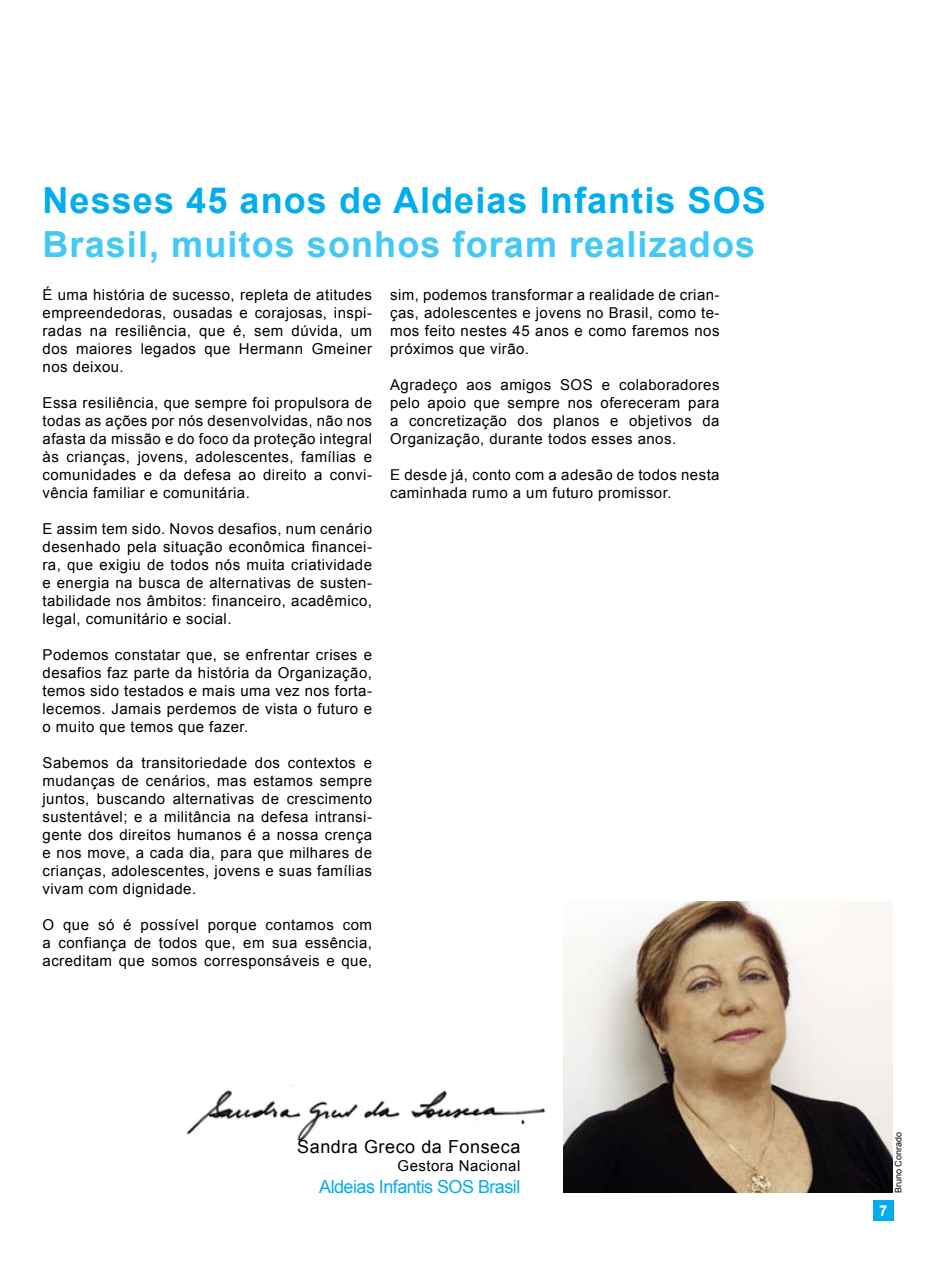
<style>
.page{position:relative;width:936px;height:1263px;background:#fff}
.page>*{position:absolute;margin:0;border:0;box-sizing:border-box;transform-origin:0 0}
.t1{font:700 36px "Arial";letter-spacing:.03em;color:#44c8f5}
.t2{font:700 36px "Arial";letter-spacing:.03em;color:#00aeef}
.t3{font:18px "Arial";letter-spacing:-.03em;color:#00aeef}
.t4{font:18px "Arial";letter-spacing:.03em;color:#000}
.t5{font:15px/18px "Arial";letter-spacing:.03em;color:#000;text-align:justify}
.t6{font:700 15px "Arial";color:#fff}
.t7{font:9px "Arial";color:#000}
</style>
<div class="page">
<div style="left:873px;top:1200px;width:20px;height:20px;background:#00aeef"></div>
<img style="left:186px;top:1084px;width:359px;height:58px">
<img style="left:564px;top:901px;width:328px;height:291px">
<h1 class="t2" style="left:43px;top:177px;width:724px">Nesses 45 anos de Aldeias Infantis SOS</h1>
<h1 class="t1" style="left:43px;top:220px;width:714px">Brasil, muitos sonhos foram realizados</h1>
<p class="t5" style="left:43px;top:286px;width:331px">É uma história de sucesso, repleta de atitudes empreendedoras, ousadas e corajosas, inspi&shy;radas na resiliência, que é, sem dúvida, um dos maiores legados que Hermann Gmeiner nos deixou.</p>
<p class="t5" style="left:43px;top:394px;width:331px">Essa resiliência, que sempre foi propulsora de todas as ações por nós desenvolvidas, não nos afasta da missão e do foco da proteção integral às crianças, jovens, adolescentes, famílias e comunidades e da defesa ao direito a convi&shy;vência familiar e comunitária.</p>
<p class="t5" style="left:43px;top:520px;width:331px">E assim tem sido. Novos desafios, num cenário desenhado pela situação econômica financei&shy;ra, que exigiu de todos nós muita criatividade e energia na busca de alternativas de susten&shy;tabilidade nos âmbitos: financeiro, acadêmico, legal, comunitário e social.</p>
<p class="t5" style="left:43px;top:646px;width:331px">Podemos constatar que, se enfrentar crises e desafios faz parte da história da Organização, temos sido testados e mais uma vez nos forta&shy;lecemos. Jamais perdemos de vista o futuro e o muito que temos que fazer.</p>
<p class="t5" style="left:43px;top:754px;width:331px">Sabemos da transitoriedade dos contextos e mudanças de cenários, mas estamos sempre juntos, buscando alternativas de crescimento sustentável; e a militância na defesa intransi&shy;gente dos direitos humanos é a nossa crença e nos move, a cada dia, para que milhares de crianças, adolescentes, jovens e suas famílias vivam com dignidade.</p>
<p class="t5" style="left:43px;top:916px;width:331px">O que só é possível porque contamos com a confiança de todos que, em sua essência, acreditam que somos corresponsáveis e que,</p>
<p class="t5" style="left:390px;top:286px;width:331px">sim, podemos transformar a realidade de crian&shy;ças, adolescentes e jovens no Brasil, como te&shy;mos feito nestes 45 anos e como faremos nos próximos que virão.</p>
<p class="t5" style="left:390px;top:376px;width:331px">Agradeço aos amigos SOS e colaboradores pelo apoio que sempre nos ofereceram para a concretização dos planos e objetivos da Organização, durante todos esses anos.</p>
<p class="t5" style="left:390px;top:466px;width:331px">E desde já, conto com a adesão de todos nesta caminhada rumo a um futuro promissor.</p>
<p class="t4" style="left:297px;top:1135px;width:224px">Sandra Greco da Fonseca</p>
<p class="t5" style="left:397px;top:1157px;width:124px">Gestora Nacional</p>
<p class="t3" style="left:319px;top:1175px;width:203px">Aldeias Infantis SOS Brasil</p>
<p class="t6" style="left:879px;top:1200px;width:10px">7</p>
<p class="t7" style="left:892px;top:1193px;width:63px;rotate:-90deg">Bruno Conrado</p>
</div>
